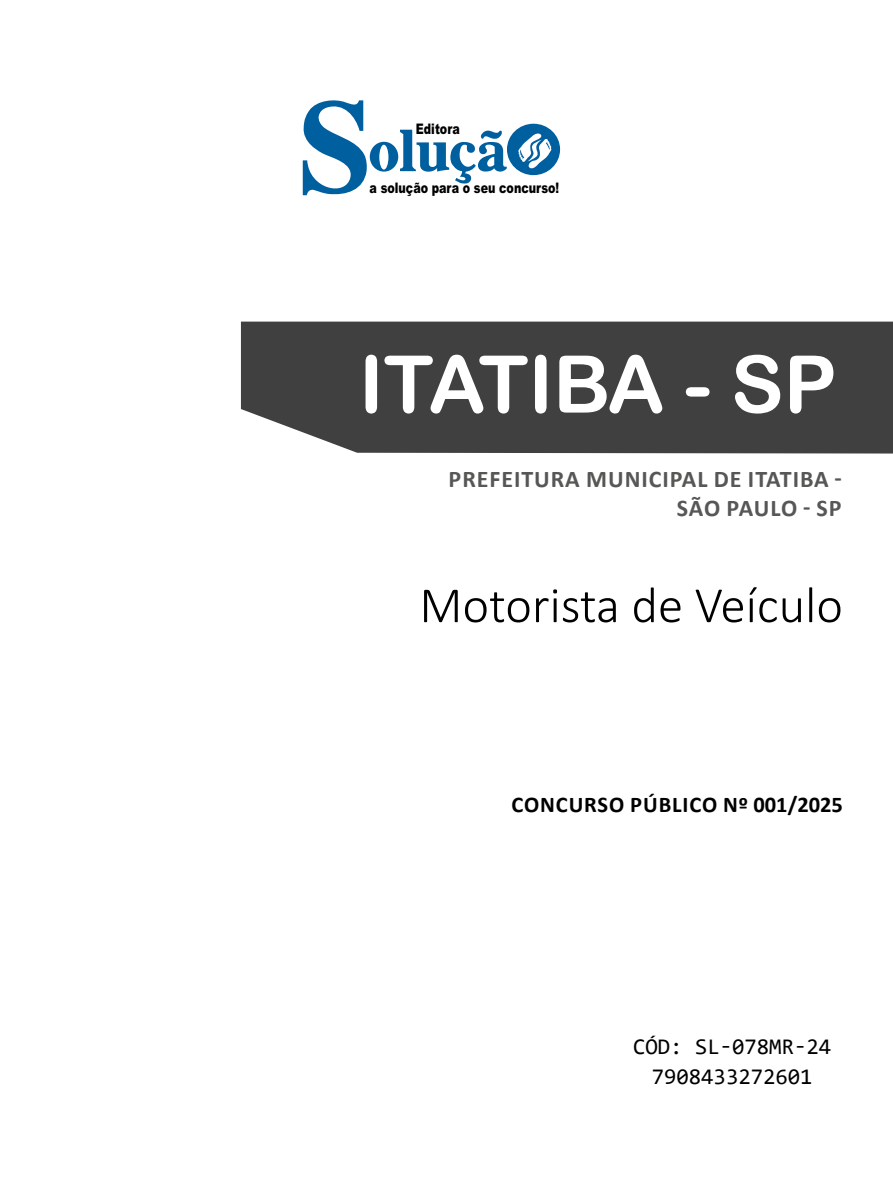
<style>
.page{position:relative;width:893px;height:1191px;background:#fff}
.page>*{position:absolute;margin:0;border:0;box-sizing:border-box;transform-origin:0 0}
.TÍTULO{font:79.5px "Arial Rounded MT Bold";color:#fff}
.CARGO{font:300 51px "Calibri";color:#000}
.SUBTÍTULO{font:700 24px/28.8px "Calibri";letter-spacing:.04em;color:#575756;text-align:right}
.SKU_CÓD{font:22.5px "Consolas";color:#000}
.EDITAL{font:700 22.5px "Calibri";letter-spacing:.04em;color:#000}
.t1{font:900 14.55px "Arial";color:#000;scale:.76 1}
</style>
<div class="page">
<div style="left:241px;top:321px;width:652px;height:132px;background:#404040"></div>
<svg style="left:303px;top:100px;width:257px;height:96px"></svg>
<p class="t1" style="left:416px;top:118px;width:59px">Editora</p>
<p class="t1" style="left:370px;top:178px;width:251px">a solução para o seu concurso!</p>
<p class="TÍTULO" style="left:359px;top:337px;width:479px">ITATIBA - SP</p>
<p class="SUBTÍTULO" style="left:449px;top:464px;width:395px">PREFEITURA MUNICIPAL DE ITATIBA -<br>SÃO PAULO - SP</p>
<p class="CARGO" style="left:419px;top:573px;width:425px">Motorista de Veículo</p>
<p class="EDITAL" style="left:511px;top:789px;width:333px">CONCURSO PÚBLICO Nº 001/2025</p>
<p class="SKU_CÓD" style="left:633px;top:1030px;width:199px">CÓD: SL-078MR-24</p>
<p class="SKU_CÓD" style="left:652px;top:1060px;width:162px">7908433272601</p>
</div>
